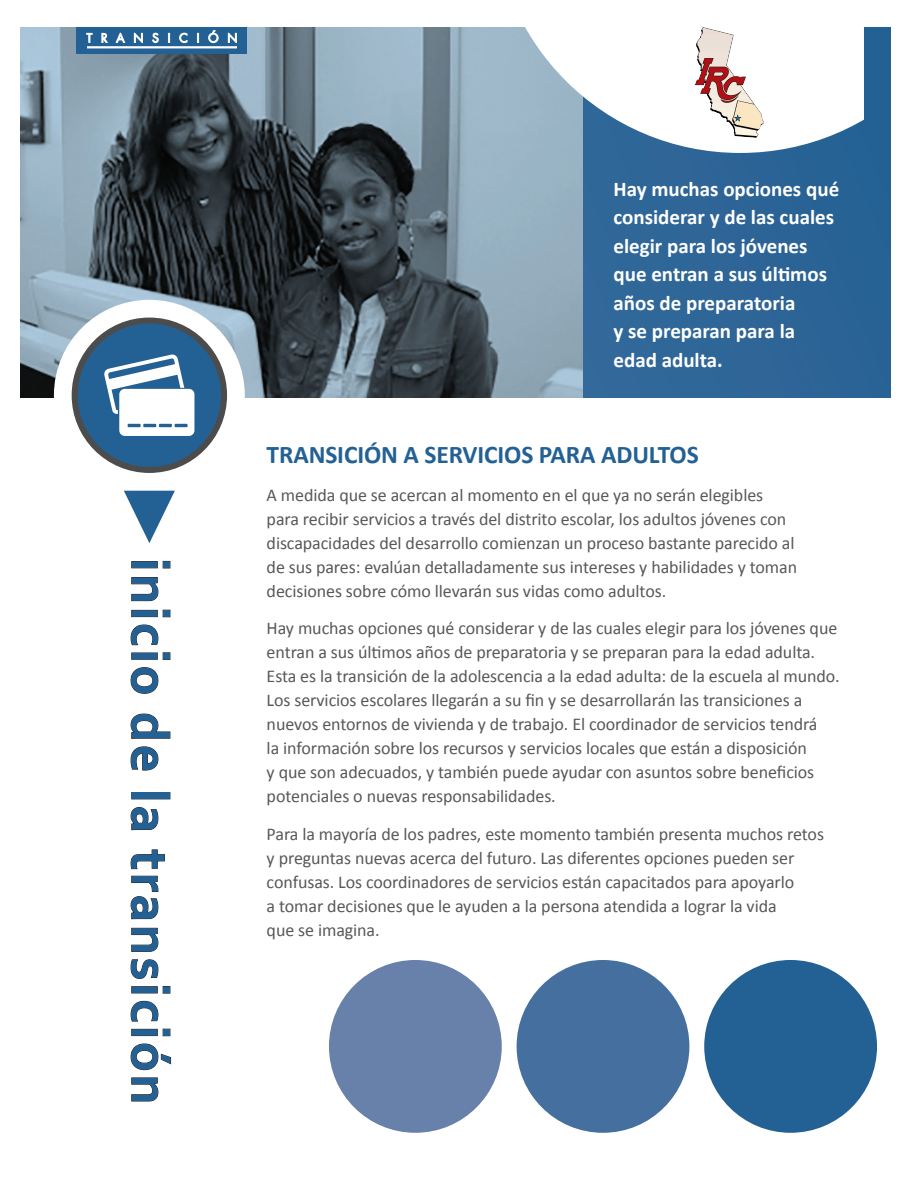
<style>
.page{position:relative;width:918px;height:1188px;background:#fff}
.page>*{position:absolute;margin:0;border:0;box-sizing:border-box;transform-origin:0 0}
.t1{font:700 54px "Corbel";letter-spacing:.05em;color:#236194}
.t2{font:700 25.5px "Calibri";letter-spacing:-.005em;color:#236194}
.t3{font:700 21px/28.5px "Calibri";color:#fff}
.t4{font:18px/24px "Calibri";letter-spacing:-.005em;color:#57585a}
.t5{font:12px "Futura Std";letter-spacing:.73em;color:#fff}
</style>
<div class="page">
<img style="left:20px;top:27px;width:563px;height:371px">
<div style="left:54px;top:300px;width:191px;height:191px;background:#fff;border-radius:50%"></div>
<svg style="left:124px;top:491px;width:51px;height:52px"></svg>
<svg style="left:131px;top:561px;width:40px;height:8px"></svg>
<svg style="left:131px;top:577px;width:28px;height:24px"></svg>
<svg style="left:131px;top:609px;width:40px;height:9px"></svg>
<svg style="left:130px;top:624px;width:29px;height:21px"></svg>
<svg style="left:131px;top:652px;width:40px;height:8px"></svg>
<svg style="left:130px;top:667px;width:29px;height:27px"></svg>
<svg style="left:130px;top:713px;width:41px;height:26px"></svg>
<svg style="left:130px;top:746px;width:29px;height:25px"></svg>
<svg style="left:130px;top:807px;width:29px;height:23px"></svg>
<svg style="left:130px;top:849px;width:35px;height:20px"></svg>
<svg style="left:130px;top:875px;width:29px;height:45px"></svg>
<svg style="left:131px;top:928px;width:28px;height:24px"></svg>
<svg style="left:130px;top:959px;width:29px;height:20px"></svg>
<svg style="left:131px;top:986px;width:40px;height:8px"></svg>
<svg style="left:130px;top:1001px;width:29px;height:21px"></svg>
<svg style="left:131px;top:1028px;width:40px;height:8px"></svg>
<svg style="left:130px;top:1043px;width:41px;height:27px"></svg>
<svg style="left:131px;top:1077px;width:28px;height:25px"></svg>
<div style="left:329px;top:960px;width:173px;height:173px;background:#6881ab;border-radius:50%"></div>
<div style="left:517px;top:960px;width:172px;height:173px;background:#456f9e;border-radius:50%"></div>
<div style="left:704px;top:960px;width:173px;height:173px;background:#236194;border-radius:50%"></div>
<div style="left:583px;top:27px;width:308px;height:371px;background:#2e6497"></div>
<svg style="left:494px;top:27px;width:370px;height:126px;fill:#fff"></svg>
<svg style="left:72px;top:318px;width:155px;height:155px"></svg>
<div style="left:76px;top:27px;width:172px;height:27px;background:#236194"></div>
<hr style="left:87px;top:46px;width:150px;height:2px;background:#fff">
<svg style="left:86px;top:33px;width:7px;height:10px"></svg>
<svg style="left:101px;top:33px;width:7px;height:10px"></svg>
<svg style="left:116px;top:32px;width:9px;height:11px"></svg>
<svg style="left:134px;top:32px;width:9px;height:12px"></svg>
<svg style="left:152px;top:32px;width:7px;height:11px"></svg>
<svg style="left:179px;top:32px;width:9px;height:11px"></svg>
<svg style="left:208px;top:30px;width:11px;height:13px"></svg>
<svg style="left:228px;top:32px;width:9px;height:12px"></svg>
<img style="left:674px;top:27px;width:111px;height:111px">
<p class="t5" style="left:87px;top:30px;width:152px">TRANSICIÓN</p>
<h1 class="t1" style="left:183px;top:558px;width:548px;rotate:90deg">inicio de la transición</h1>
<p class="t3" style="left:614px;top:175px;width:227px">Hay muchas opciones qué considerar y de las cuales elegir para los jóvenes que entran a sus últimos años de preparatoria<br>y se preparan para la edad adulta.</p>
<h2 class="t2" style="left:267px;top:438px;width:434px">TRANSICIÓN A SERVICIOS PARA ADULTOS</h2>
<p class="t4" style="left:267px;top:483px;width:532px">A medida que se acercan al momento en el que ya no serán elegibles para recibir servicios a través del distrito escolar, los adultos jóvenes con discapacidades del desarrollo comienzan un proceso bastante parecido al de sus pares: evalúan detalladamente sus intereses y habilidades y toman decisiones sobre cómo llevarán sus vidas como adultos.</p>
<p class="t4" style="left:267px;top:616px;width:575px">Hay muchas opciones qué considerar y de las cuales elegir para los jóvenes que entran a sus últimos años de preparatoria y se preparan para la edad adulta.<br>Esta es la transición de la adolescencia a la edad adulta: de la escuela al mundo.<br>Los servicios escolares llegarán a su fin y se desarrollarán las transiciones a nuevos entornos de vivienda y de trabajo. El coordinador de servicios tendrá<br>la información sobre los recursos y servicios locales que están a disposición<br>y que son adecuados, y también puede ayudar con asuntos sobre beneficios potenciales o nuevas responsabilidades.</p>
<p class="t4" style="left:267px;top:822px;width:559px">Para la mayoría de los padres, este momento también presenta muchos retos y preguntas nuevas acerca del futuro. Las diferentes opciones pueden ser confusas. Los coordinadores de servicios están capacitados para apoyarlo<br>a tomar decisiones que le ayuden a la persona atendida a lograr la vida<br>que se imagina.</p>
</div>
